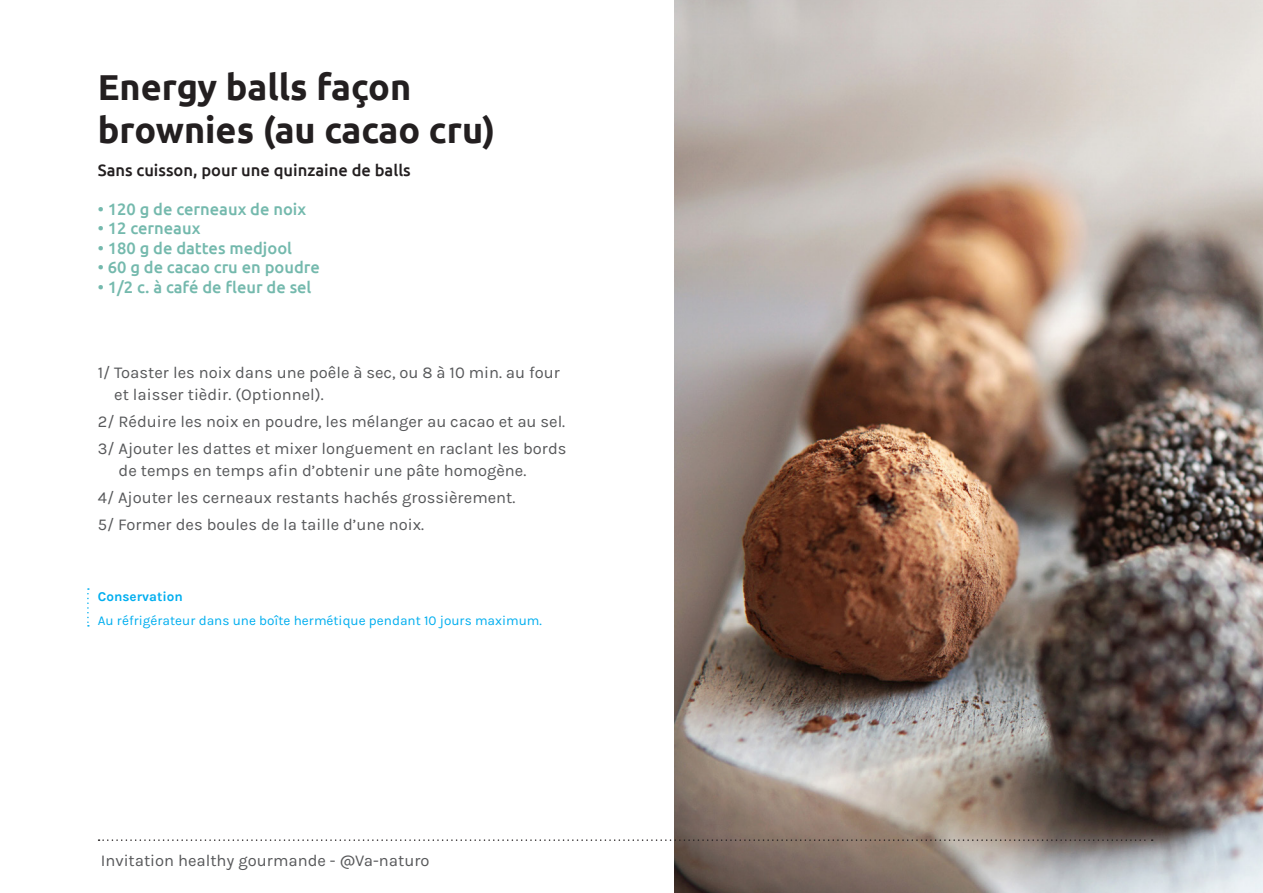
<style>
.page{position:relative;width:1263px;height:893px;background:#fff}
.page>*{position:absolute;margin:0;border:0;box-sizing:border-box;transform-origin:0 0}
.t1{font:700 36px/43.2px "Ubuntu";color:#231f20}
.Titre_niv1{font:16.5px/22.5px "Karla";color:#57585a}
.t2{font:500 16.5px "Ubuntu";color:#74b9ad}
.t3{font:500 16.5px "Ubuntu";color:#231f20}
.Titre_niv1-2{font:13.5px "Karla";color:#00aeef}
.Titre_niv1-3{font:700 13.5px "Karla";color:#00aeef}
</style>
<div class="page">
<img style="left:674px;top:0;width:589px;height:893px">
<svg style="left:99px;top:839px;width:1054px;height:2px"></svg>
<svg style="left:87px;top:588px;width:2px;height:39px"></svg>
<p class="t1" style="left:98px;top:65px;width:399px">Energy balls façon brownies (au cacao cru)</p>
<p class="t3" style="left:98px;top:159px;width:314px">Sans cuisson, pour une quinzaine de balls</p>
<p class="t2" style="left:98px;top:198px;width:210px">• 120 g de cerneaux de noix</p>
<p class="t2" style="left:98px;top:218px;width:104px">• 12 cerneaux</p>
<p class="t2" style="left:98px;top:237px;width:196px">• 180 g de dattes medjool</p>
<p class="t2" style="left:98px;top:257px;width:224px">• 60 g de cacao cru en poudre</p>
<p class="t2" style="left:98px;top:276px;width:215px">• 1/2 c. à café de fleur de sel</p>
<p class="Titre_niv1" style="left:114px;top:361px;width:447px;text-indent:-17px">1/ Toaster les noix dans une poêle à sec, ou 8 à 10 min. au four et laisser tièdir. (Optionnel).</p>
<p class="Titre_niv1" style="left:98px;top:411px;width:469px">2/ Réduire les noix en poudre, les mélanger au cacao et au sel.</p>
<p class="Titre_niv1" style="left:119px;top:437px;width:449px;text-indent:-21px">3/ Ajouter les dattes et mixer longuement en raclant les bords de temps en temps afin d’obtenir une pâte homogène.</p>
<p class="Titre_niv1" style="left:98px;top:487px;width:419px">4/ Ajouter les cerneaux restants hachés grossièrement.</p>
<p class="Titre_niv1" style="left:98px;top:513px;width:328px">5/ Former des boules de la taille d’une noix.</p>
<p class="Titre_niv1-3" style="left:98px;top:589px;width:87px">Conservation</p>
<p class="Titre_niv1-2" style="left:98px;top:613px;width:446px">Au réfrigérateur dans une boîte hermétique pendant 10 jours maximum.</p>
<p class="Titre_niv1" style="left:101px;top:850px;width:330px">Invitation healthy gourmande - @Va-naturo</p>
</div>
